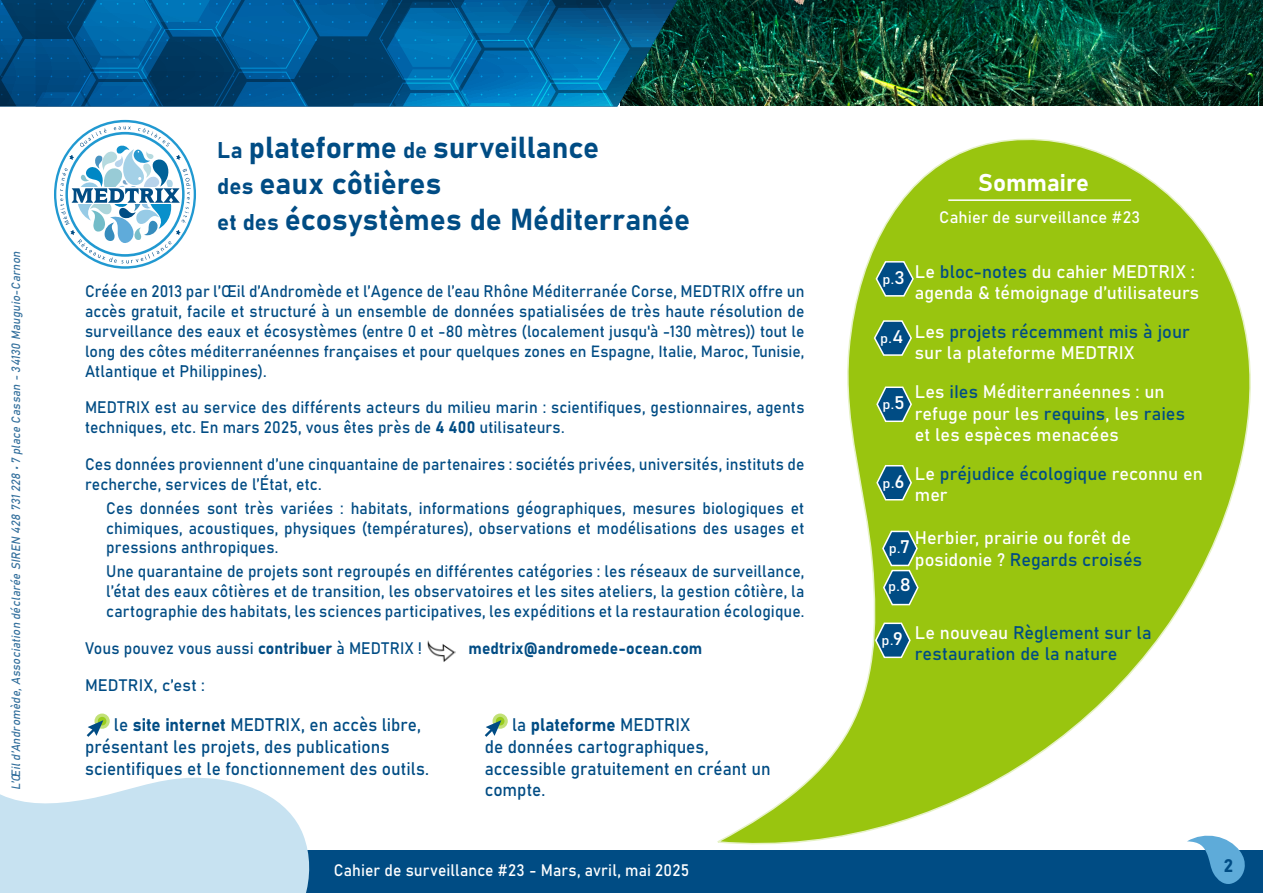
<style>
.page{position:relative;width:1263px;height:893px;background:#fff}
.page>*{position:absolute;margin:0;border:0;box-sizing:border-box;transform-origin:0 0}
.t1{font:30px/36px "Bahnschrift";color:#004c84}
.t2{font:24px "Bahnschrift";color:#fff}
.t3{font:18px/21.6px "Bahnschrift";color:#fff}
.t4{font:18px/21.6px "Bahnschrift";color:#004c84;scale:.95 1}
.t5{font:18px/21.6px "Bahnschrift";color:#004c84}
.t6{font:16.5px/19.8px "Bahnschrift";letter-spacing:.005em;color:#004c84;scale:.95 1}
.t7{font:16.5px "Bahnschrift";letter-spacing:.005em;color:#fff;scale:.95 1}
.t8{font:16.5px "Bahnschrift";letter-spacing:.005em;color:#fff}
.t9{font:16.5px "Bahnschrift";letter-spacing:.005em;color:#004c84}
.t10{font:16.05px/19.8px "Bahnschrift";color:#004c84}
.t11{font:13.5px "Bahnschrift";color:#fff;scale:1.1 1}
.t12{font:italic 12px "Bahnschrift";color:#004c84;scale:.95 1}
.s1{font-size:22.5px}
.s2{font-size:16.5px}
.s3{color:#004c84}
.s4{color:#fff}
.s5{font-size:18px}
</style>
<div class="page">
<svg style="left:717px;top:138px;width:534px;height:707px;fill:#99c50f"></svg>
<hr style="left:948px;top:199px;width:183px;height:2px;background:#fff">
<svg style="left:875px;top:260px;width:40px;height:37px"></svg>
<img style="left:677px;top:0;width:586px;height:105px">
<svg style="left:0;top:0;width:677px;height:106px;background:#00598f"></svg>
<svg style="left:875px;top:464px;width:38px;height:37px"></svg>
<svg style="left:875px;top:385px;width:38px;height:38px"></svg>
<svg style="left:873px;top:319px;width:40px;height:38px;background:#4e876b"></svg>
<svg style="left:95px;top:713px;width:15px;height:16px"></svg>
<div style="left:98px;top:717px;width:8px;height:8px;background:#99cd1d;border-radius:50%"></div>
<svg style="left:88px;top:720px;width:15px;height:13px"></svg>
<svg style="left:492px;top:713px;width:16px;height:16px"></svg>
<div style="left:496px;top:717px;width:8px;height:8px;background:#99cd1d;border-radius:50%"></div>
<svg style="left:485px;top:720px;width:16px;height:17px"></svg>
<svg style="left:874px;top:621px;width:37px;height:38px"></svg>
<svg style="left:54px;top:120px;width:142px;height:149px"></svg>
<svg style="left:881px;top:529px;width:38px;height:77px;background:#528a69"></svg>
<img style="left:427px;top:640px;width:29px;height:22px">
<div style="left:0;top:850px;width:1263px;height:43px;background:#004c84"></div>
<svg style="left:1187px;top:831px;width:58px;height:53px"></svg>
<svg style="left:0;top:733px;width:310px;height:160px;fill:#c7e2f1"></svg>
<p class="t12" style="left:7px;top:790px;width:572px;rotate:-90deg">L’Œild’Andromède,Association déclarée SIREN 428 731228 •7 place Cassan - 34130 Mauguio-Carnon</p>
<p class="t1" style="left:217px;top:127px;width:474px"><span class="s1">La</span> plateforme <span class="s1">de</span> surveillance<br><span class="s1">des</span> eaux côtières<br><span class="s1">et des</span> écosystèmes de Méditerranée</p>
<p class="t6" style="left:85px;top:280px;width:759px">Créée en 2013 par l’Œil d’Andromède et l’ Agence de l’eau Rhône Méditerranée Corse, MEDTRIX offre un accès gratuit, facile et structuré à un ensemble de données spatialisées de très haute résolution de</p>
<p class="t10" style="left:85px;top:320px;width:721px"><span class="s2">surveillance des eaux et écosystèmes</span> (entre 0 et -80 mètres (localement jusqu'à -130 mètres)) tout le long des côtes méditerranéennes françaises et pour quelques zones en Espagne, Italie, Maroc, Tunisie,</p>
<p class="t6" style="left:85px;top:360px;width:193px">Atlantique et Philippines).</p>
<p class="t6" style="left:85px;top:396px;width:759px">MEDTRIX est au service des différents acteurs du milieu marin : scientifiques, gestionnaires, agents techniques, etc. En mars 2025, vous êtes près de 4 400 utilisateurs.</p>
<p class="t6" style="left:85px;top:453px;width:759px">Ces données proviennent d’une cinquantaine de partenaires : sociétés privées, universités, instituts de recherche, services de l’État, etc.</p>
<p class="t6" style="left:106px;top:497px;width:736px;text-align:justify">Ces données sont très variées : habitats, informations géographiques, mesures biologiques et chimiques, acoustiques, physiques (températures), observations et modélisations des usages et pressions anthropiques.</p>
<p class="t6" style="left:106px;top:561px;width:736px;text-align:justify">Une quarantaine de projets sont regroupés en différentes catégories : les réseaux de surveillance, l’état des eaux côtières et de transition, les observatoires et les sites ateliers, la gestion côtière, la cartographie des habitats, les sciences participatives, les expéditions et la restauration écologique.</p>
<p class="t6" style="left:85px;top:637px;width:356px">Vous pouvez vous aussi contribuer à MEDTRIX !</p>
<p class="t6" style="left:468px;top:637px;width:248px">medtrix@andromede-ocean.com</p>
<p class="t9" style="left:85px;top:672px;width:121px">MEDTRIX, c’est :</p>
<p class="t4" style="left:114px;top:713px;width:325px">le site internet MEDTRIX, en accès libre,</p>
<p class="t4" style="left:85px;top:735px;width:364px">présentant les projets, des publications scientifiques et le fonctionnement des outils.</p>
<p class="t4" style="left:485px;top:713px;width:302px;text-indent:27px">la plateforme MEDTRIX<br>de données cartographiques, accessible gratuitement en créant un compte.</p>
<p class="t2" style="left:978px;top:164px;width:113px">Sommaire</p>
<p class="t8" style="left:939px;top:204px;width:203px">Cahier de surveillance #23</p>
<p class="t3" style="left:915px;top:259px;width:286px">Le <span class="s3">bloc-notes</span> du cahier MEDTRIX : agenda &amp; témoignage d’utilisateurs</p>
<p class="t3" style="left:915px;top:319px;width:276px">Les <span class="s3">projets récemment mis à jour </span>sur la plateforme MEDTRIX</p>
<p class="t3" style="left:915px;top:380px;width:272px">Les <span class="s3">iIes</span> Méditerranéennes : un refuge pour les <span class="s3">requins</span>, les <span class="s3">raies </span>et les espèces menacées</p>
<p class="t5" style="left:915px;top:461px;width:289px"><span class="s4">Le</span> préjudice écologique <span class="s4">reconnu en mer</span></p>
<p class="t3" style="left:915px;top:526px;width:229px">Herbier, prairie ou forêt de posidonie ? <span class="s3">Regards croisés</span></p>
<p class="t11" style="left:882px;top:269px;width:22px">p.<span class="s5">3</span></p>
<p class="t11" style="left:880px;top:328px;width:23px">p.<span class="s5">4</span></p>
<p class="t11" style="left:882px;top:394px;width:22px">p.<span class="s5">5</span></p>
<p class="t11" style="left:882px;top:473px;width:22px">p.<span class="s5">6</span></p>
<p class="t11" style="left:889px;top:538px;width:21px">p.<span class="s5">7</span></p>
<p class="t11" style="left:888px;top:576px;width:22px">p.<span class="s5">8</span></p>
<p class="t11" style="left:882px;top:630px;width:21px">p.<span class="s5">9</span></p>
<p class="t5" style="left:915px;top:620px;width:238px"><span class="s4">Le nouveau</span> Règlement sur la restauration de la nature</p>
<p class="t7" style="left:334px;top:858px;width:376px">Cahier de surveillance #23 - Mars, avril, mai 2025</p>
<p class="t5" style="left:1224px;top:853px;width:11px">2</p>
</div>
